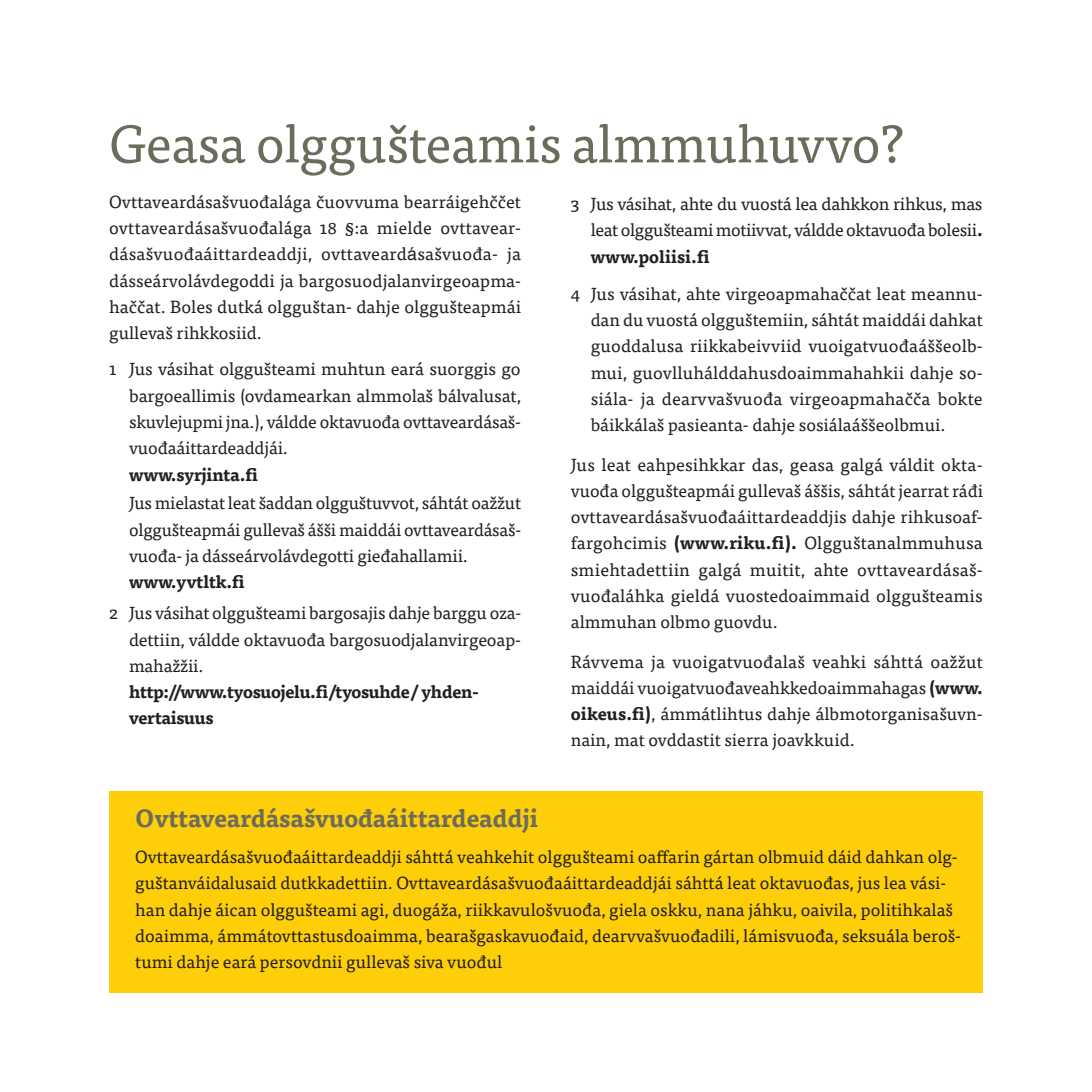
<style>
.page{position:relative;width:1092px;height:1092px;background:#fff}
.page>*{position:absolute;margin:0;border:0;box-sizing:border-box;transform-origin:0 0}
.otsikko{font:52.5px "Tisa Pro";letter-spacing:-.01em;color:#6d6c5c}
.väliotsikko{font:700 24.5px "Tisa Pro";color:#6d6c5c}
.sisennetty_leipä_num{font:17.5px/26.2px "Tisa Pro";letter-spacing:-.01em;color:#231f20;text-align:justify}
.leipä{font:17.5px/26.2px "Tisa Pro";color:#231f20;text-align:justify}
.väliotsikko-2{font:17.5px/26.2px "Tisa Pro";color:#231f20}
.sisennetty_leipä_num-2{font:700 17.5px/26.2px "Tisa Pro";letter-spacing:-.005em;color:#231f20}
.s1{font-family:"Helvetica"}
.s2{font-weight:700}
</style>
<div class="page">
<div style="left:109px;top:791px;width:873px;height:201px;background:#fece08"></div>
<p class="otsikko" style="left:109px;top:105px;width:796px">Geasa olggušteamis almmuhuvvo?</p>
<p class="leipä" style="left:109px;top:188px;width:413px">Ovttaveardásašvuođalága čuovvuma bearráigehččet ovttaveardásašvuođalága 18 §:a mielde ovttavear&shy;dásašvuođaáittardeaddji, ovttaveard<span class="s1">á</span>sašvuođa- ja dásseárvolávdegoddi ja bargosuodjalanvirgeoapma&shy;haččat. Boles dutká olgguštan- dahje olggušteapmái gullevaš rihkkosiid.</p>
<p class="sisennetty_leipä_num" style="left:129px;top:355px;width:393px;text-indent:-20px">1 Jus vásihat olggušteami muhtun eará suorggis go bargoeallimis (ovdamearkan almmolaš bálvalusat, skuvlejupmi jna.), váldde oktavuođa ovttaveardásaš&shy;vuođaáittardeaddjái.</p>
<p class="sisennetty_leipä_num-2" style="left:129px;top:460px;width:130px">www.syrjinta.fi</p>
<p class="sisennetty_leipä_num" style="left:129px;top:489px;width:393px">Jus mielastat leat šaddan olgguštuvvot, sáhtát oažžut olggušteapmái gullevaš ášši maiddái ovttaveardásaš&shy;vuođa- ja dásseárvolávdegotti gieđahallamii.</p>
<p class="sisennetty_leipä_num-2" style="left:129px;top:567px;width:117px">www.yvtltk.fi</p>
<p class="sisennetty_leipä_num" style="left:129px;top:599px;width:393px;text-indent:-20px">2 Jus vásihat olggušteami bargosajis dahje barggu oza&shy;dettiin, váldde oktavuođa bargosuodjalanvirgeoap&shy;mahažžii.</p>
<p class="sisennetty_leipä_num-2" style="left:129px;top:677px;width:352px">http://www.tyosuojelu.fi/tyosuhde/ yhden&shy;vertaisuus</p>
<p class="sisennetty_leipä_num" style="left:570px;top:190px;width:413px;text-align:right">3 Jus vásihat, ahte du vuostá lea dahkkon rihkus, mas leat olggušteami motiivvat, váldde oktavuođa bolesii<span class="s2">.</span></p>
<p class="sisennetty_leipä_num-2" style="left:590px;top:242px;width:120px">www.poliisi.fi</p>
<p class="sisennetty_leipä_num" style="left:590px;top:279px;width:393px;text-indent:-20px">4 Jus vásihat, ahte virgeoapmahaččat leat meannu&shy;dan du vuostá olgguštemiin, sáhtát maiddái dahkat guoddalusa riikkabeivviid vuoigatvuođaáššeolb&shy;mui, guovlluhálddahusdoaimmahahkii dahje so&shy;siála- ja dearvvašvuođa virgeoapmahačča bokte báikkálaš pasieanta- dahje sosiálaáššeolbmui.</p>
<p class="leipä" style="left:570px;top:450px;width:414px">Jus leat eahpesihkkar das, geasa galgá váldit okta&shy;vuođa olggušteapmái gullevaš áššis, sáhtát jearrat ráđi ovttaveardásašvuođaáittardeaddjis dahje rihkusoaf&shy;fargohcimis <span class="s2">(www.riku.fi).</span> Olgguštanalmmuhusa smiehtadettiin galgá muitit, ahte ovttaveardásaš&shy;vuođaláhka gieldá vuostedoaimmaid olggušteamis almmuhan olbmo guovdu.</p>
<p class="leipä" style="left:570px;top:647px;width:413px">Rávvema ja vuoigatvuođalaš veahki sáhttá oažžut maiddái vuoigatvuođaveahkkedoaimmahagas <span class="s2">(www. oikeus.fi)</span>, ámmátlihtus dahje álbmotorganisašuvn&shy;nain, mat ovddastit sierra joavkkuid.</p>
<p class="väliotsikko" style="left:135px;top:798px;width:404px">Ovttaveardásašvuođaáittardeaddji</p>
<p class="väliotsikko-2" style="left:135px;top:842px;width:827px">Ovttaveardásašvuođaáittardeaddji sáhttá veahkehit olggušteami oaffarin gártan olbmuid dáid dahkan olg&shy;guštanváidalusaid dutkkadettiin. Ovttaveardásašvuođaáittardeaddjái sáhttá leat oktavuođas, jus lea vási&shy;han dahje áican olggušteami agi, duogáža, riikkavulošvuođa, giela oskku, nana jáhku, oaivila, politihkalaš doaimma, ámmátovttastusdoaimma, bearašgaskavuođaid, dearvvašvuođadili, lámisvuođa, seksuála beroš&shy;tumi dahje eará persovdnii gullevaš siva vuođul</p>
</div>
